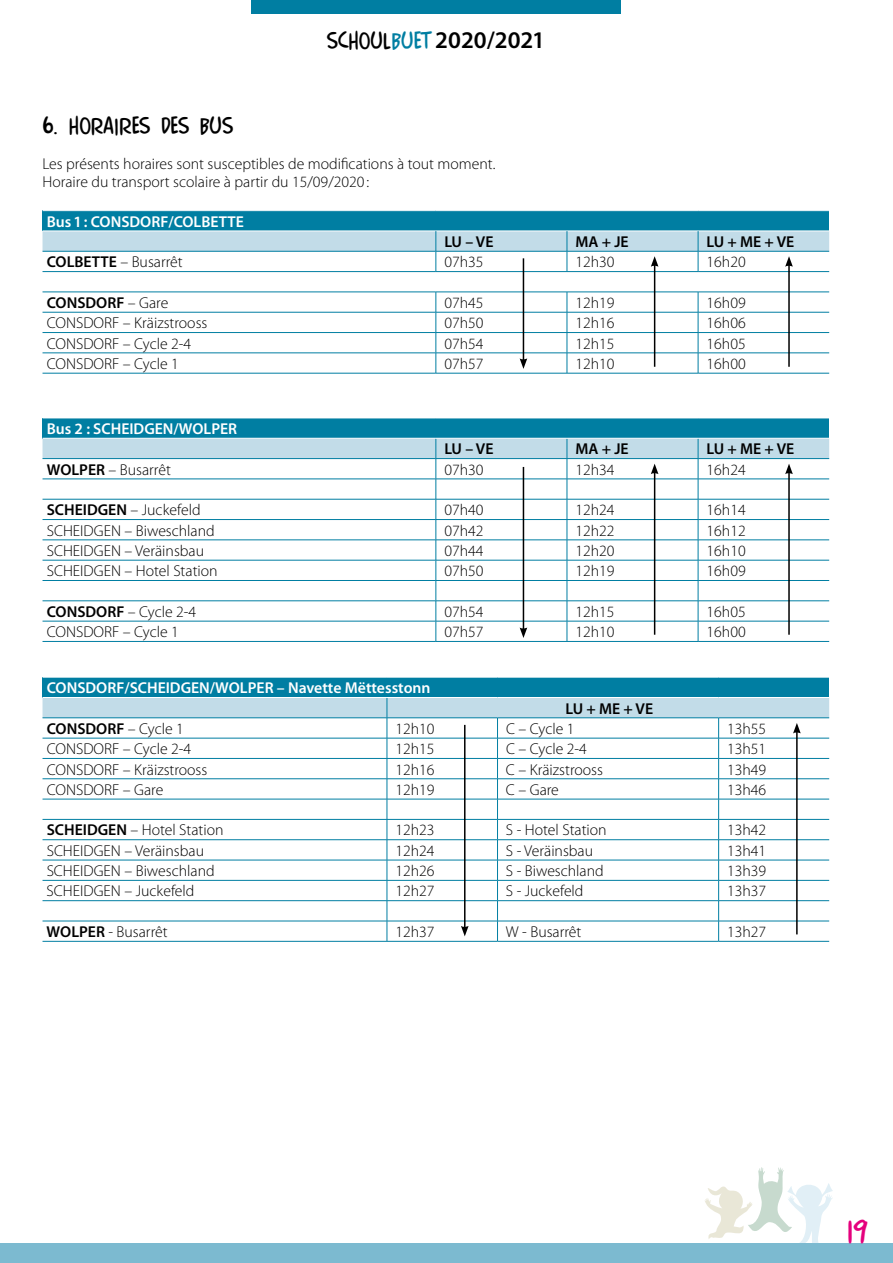
<style>
.page{position:relative;width:893px;height:1263px;background:#fff}
.page>*{position:absolute;margin:0;border:0;box-sizing:border-box;transform-origin:0 0}
.t1{font:28.95px "Comics";color:#e5007d}
.t2{font:600 24px "Myriad Pro";color:#000}
.t3{font:21px "Comics";color:#000}
.t4{font:300 15.75px/18px "Myriad Pro";color:#000}
.t5{font:600 15.75px "Myriad Pro";color:#fff}
.t6{font:600 15.75px "Myriad Pro";color:#000}
.s1{font-family:"Comics";font-weight:400;font-size:21px}
.s2{font-family:"Comics";font-weight:400;font-size:21px;color:#007ea2}
.s3{font-weight:600}
.s4{font-weight:300}
</style>
<div class="page">
<div style="left:251px;top:0;width:370px;height:14px;background:#007ea2"></div>
<div style="left:0;top:1243px;width:893px;height:20px;background:#7cbad0"></div>
<div style="left:43px;top:211px;width:786px;height:20px;background:#007ea2"></div>
<hr style="left:43px;top:271px;width:393px;height:1px;background:#007ea2">
<hr style="left:436px;top:271px;width:131px;height:1px;background:#007ea2">
<hr style="left:567px;top:271px;width:131px;height:1px;background:#007ea2">
<hr style="left:698px;top:271px;width:131px;height:1px;background:#007ea2">
<hr style="left:43px;top:292px;width:393px;height:1px;background:#007ea2">
<hr style="left:436px;top:292px;width:131px;height:1px;background:#007ea2">
<hr style="left:567px;top:292px;width:131px;height:1px;background:#007ea2">
<hr style="left:698px;top:292px;width:131px;height:1px;background:#007ea2">
<hr style="left:43px;top:312px;width:393px;height:1px;background:#007ea2">
<hr style="left:436px;top:312px;width:131px;height:1px;background:#007ea2">
<hr style="left:567px;top:312px;width:131px;height:1px;background:#007ea2">
<hr style="left:698px;top:312px;width:131px;height:1px;background:#007ea2">
<hr style="left:43px;top:332px;width:393px;height:1px;background:#007ea2">
<hr style="left:436px;top:332px;width:131px;height:1px;background:#007ea2">
<hr style="left:567px;top:332px;width:131px;height:1px;background:#007ea2">
<hr style="left:698px;top:332px;width:131px;height:1px;background:#007ea2">
<hr style="left:43px;top:353px;width:393px;height:1px;background:#007ea2">
<hr style="left:436px;top:353px;width:131px;height:1px;background:#007ea2">
<svg style="left:436px;top:292px;width:1px;height:81px"></svg>
<hr style="left:567px;top:353px;width:131px;height:1px;background:#007ea2">
<svg style="left:567px;top:292px;width:1px;height:81px"></svg>
<hr style="left:698px;top:353px;width:131px;height:1px;background:#007ea2">
<svg style="left:698px;top:292px;width:1px;height:81px"></svg>
<hr style="left:43px;top:373px;width:393px;height:1px;background:#007ea2">
<hr style="left:436px;top:373px;width:131px;height:1px;background:#007ea2">
<hr style="left:567px;top:373px;width:131px;height:1px;background:#007ea2">
<hr style="left:698px;top:373px;width:131px;height:1px;background:#007ea2">
<div style="left:43px;top:418px;width:786px;height:20px;background:#007ea2"></div>
<hr style="left:43px;top:641px;width:393px;height:1px;background:#007ea2">
<hr style="left:436px;top:641px;width:131px;height:1px;background:#007ea2">
<hr style="left:567px;top:641px;width:131px;height:1px;background:#007ea2">
<hr style="left:698px;top:641px;width:131px;height:1px;background:#007ea2">
<hr style="left:43px;top:418px;width:393px;height:1px;background:#fff">
<hr style="left:436px;top:418px;width:131px;height:1px;background:#fff">
<hr style="left:567px;top:418px;width:131px;height:1px;background:#fff">
<hr style="left:698px;top:418px;width:131px;height:1px;background:#fff">
<div style="left:43px;top:677px;width:786px;height:20px;background:#007ea2"></div>
<hr style="left:43px;top:941px;width:344px;height:1px;background:#007ea2">
<hr style="left:387px;top:941px;width:110px;height:1px;background:#007ea2">
<hr style="left:497px;top:941px;width:222px;height:1px;background:#007ea2">
<hr style="left:719px;top:941px;width:110px;height:1px;background:#007ea2">
<hr style="left:43px;top:677px;width:344px;height:1px;background:#fff">
<hr style="left:387px;top:677px;width:110px;height:1px;background:#fff">
<hr style="left:497px;top:677px;width:222px;height:1px;background:#fff">
<hr style="left:719px;top:677px;width:110px;height:1px;background:#fff">
<hr style="left:523px;top:258px;width:1px;height:103px;background:#000">
<svg style="left:520px;top:358px;width:7px;height:11px"></svg>
<hr style="left:654px;top:264px;width:1px;height:103px;background:#000">
<hr style="left:788px;top:264px;width:2px;height:103px;background:#000">
<svg style="left:43px;top:231px;width:786px;height:40px"></svg>
<svg style="left:43px;top:438px;width:786px;height:203px"></svg>
<svg style="left:43px;top:697px;width:786px;height:244px"></svg>
<svg style="left:705px;top:1167px;width:128px;height:76px"></svg>
<h2 class="t2" style="left:327px;top:27px;width:219px"><span class="s1">SCHOUL</span><span class="s2">BUET</span> 2020/2021</h2>
<h3 class="t3" style="left:43px;top:114px;width:193px">6. HORAIRES DES BUS</h3>
<p class="t4" style="left:43px;top:155px;width:454px">Les présents horaires sont susceptibles de modifications à tout moment.<br>Horaire du transport scolaire à partir du 15/09/2020 :</p>
<p class="t5" style="left:47px;top:213px;width:199px">Bus 1 : CONSDORF/COLBETTE</p>
<p class="t6" style="left:444px;top:233px;width:51px">LU – VE</p>
<p class="t6" style="left:575px;top:233px;width:55px">MA + JE</p>
<p class="t6" style="left:707px;top:233px;width:89px">LU + ME + VE</p>
<p class="t4" style="left:47px;top:253px;width:138px"><span class="s3">COLBETTE</span> – Busarrêt</p>
<p class="t4" style="left:444px;top:253px;width:41px">07h35</p>
<p class="t4" style="left:575px;top:253px;width:41px">12h30</p>
<p class="t4" style="left:707px;top:253px;width:41px">16h20</p>
<p class="t6" style="left:47px;top:294px;width:123px">CONSDORF <span class="s4">– Gare</span></p>
<p class="t4" style="left:444px;top:294px;width:41px">07h45</p>
<p class="t4" style="left:575px;top:294px;width:41px">12h19</p>
<p class="t4" style="left:707px;top:294px;width:41px">16h09</p>
<p class="t4" style="left:47px;top:314px;width:162px">CONSDORF – Kräizstrooss</p>
<p class="t4" style="left:444px;top:314px;width:41px">07h50</p>
<p class="t4" style="left:575px;top:314px;width:41px">12h16</p>
<p class="t4" style="left:707px;top:314px;width:41px">16h06</p>
<p class="t4" style="left:47px;top:335px;width:146px">CONSDORF – Cycle 2-4</p>
<p class="t4" style="left:444px;top:335px;width:41px">07h54</p>
<p class="t4" style="left:575px;top:335px;width:41px">12h15</p>
<p class="t4" style="left:707px;top:335px;width:41px">16h05</p>
<p class="t4" style="left:47px;top:355px;width:134px">CONSDORF – Cycle 1</p>
<p class="t4" style="left:444px;top:355px;width:41px">07h57</p>
<p class="t4" style="left:575px;top:355px;width:41px">12h10</p>
<p class="t4" style="left:707px;top:355px;width:41px">16h00</p>
<p class="t5" style="left:47px;top:420px;width:192px">Bus 2 : SCHEIDGEN/WOLPER</p>
<p class="t6" style="left:444px;top:440px;width:51px">LU – VE</p>
<p class="t6" style="left:575px;top:440px;width:55px">MA + JE</p>
<p class="t6" style="left:707px;top:440px;width:89px">LU + ME + VE</p>
<p class="t4" style="left:47px;top:461px;width:126px"><span class="s3">WOLPER</span> – Busarrêt</p>
<p class="t4" style="left:444px;top:461px;width:41px">07h30</p>
<p class="t4" style="left:575px;top:461px;width:41px">12h34</p>
<p class="t4" style="left:707px;top:461px;width:41px">16h24</p>
<p class="t4" style="left:47px;top:501px;width:155px"><span class="s3">SCHEIDGEN</span> – Juckefeld</p>
<p class="t4" style="left:444px;top:501px;width:41px">07h40</p>
<p class="t4" style="left:575px;top:501px;width:41px">12h24</p>
<p class="t4" style="left:707px;top:501px;width:41px">16h14</p>
<p class="t4" style="left:47px;top:522px;width:170px">SCHEIDGEN – Biweschland</p>
<p class="t4" style="left:444px;top:522px;width:41px">07h42</p>
<p class="t4" style="left:575px;top:522px;width:41px">12h22</p>
<p class="t4" style="left:707px;top:522px;width:41px">16h12</p>
<p class="t4" style="left:47px;top:542px;width:159px">SCHEIDGEN – Veräinsbau</p>
<p class="t4" style="left:444px;top:542px;width:41px">07h44</p>
<p class="t4" style="left:575px;top:542px;width:41px">12h20</p>
<p class="t4" style="left:707px;top:542px;width:41px">16h10</p>
<p class="t4" style="left:47px;top:562px;width:172px">SCHEIDGEN – Hotel Station</p>
<p class="t4" style="left:444px;top:562px;width:41px">07h50</p>
<p class="t4" style="left:575px;top:562px;width:41px">12h19</p>
<p class="t4" style="left:707px;top:562px;width:41px">16h09</p>
<p class="t4" style="left:47px;top:603px;width:151px"><span class="s3">CONSDORF</span> – Cycle 2-4</p>
<p class="t4" style="left:444px;top:603px;width:41px">07h54</p>
<p class="t4" style="left:575px;top:603px;width:41px">12h15</p>
<p class="t4" style="left:707px;top:603px;width:41px">16h05</p>
<p class="t4" style="left:47px;top:623px;width:134px">CONSDORF – Cycle 1</p>
<p class="t4" style="left:444px;top:623px;width:41px">07h57</p>
<p class="t4" style="left:575px;top:623px;width:41px">12h10</p>
<p class="t4" style="left:707px;top:623px;width:41px">16h00</p>
<p class="t5" style="left:47px;top:679px;width:385px">CONSDORF/SCHEIDGEN/WOLPER – Navette Mëttesstonn</p>
<p class="t6" style="left:565px;top:699px;width:89px">LU + ME + VE</p>
<p class="t6" style="left:47px;top:720px;width:139px">CONSDORF <span class="s4">– Cycle 1</span></p>
<p class="t4" style="left:395px;top:720px;width:41px">12h10</p>
<p class="t4" style="left:506px;top:720px;width:70px">C – Cycle 1</p>
<p class="t4" style="left:727px;top:720px;width:41px">13h55</p>
<p class="t4" style="left:47px;top:740px;width:146px">CONSDORF – Cycle 2-4</p>
<p class="t4" style="left:395px;top:740px;width:41px">12h15</p>
<p class="t4" style="left:506px;top:740px;width:82px">C – Cycle 2-4</p>
<p class="t4" style="left:727px;top:740px;width:41px">13h51</p>
<p class="t4" style="left:47px;top:760px;width:162px">CONSDORF – Kräizstrooss</p>
<p class="t4" style="left:395px;top:760px;width:41px">12h16</p>
<p class="t4" style="left:506px;top:760px;width:98px">C – Kräizstrooss</p>
<p class="t4" style="left:727px;top:760px;width:41px">13h49</p>
<p class="t4" style="left:47px;top:781px;width:118px">CONSDORF – Gare</p>
<p class="t4" style="left:395px;top:781px;width:41px">12h19</p>
<p class="t4" style="left:506px;top:781px;width:54px">C – Gare</p>
<p class="t4" style="left:727px;top:781px;width:41px">13h46</p>
<p class="t4" style="left:47px;top:821px;width:178px"><span class="s3">SCHEIDGEN</span> – Hotel Station</p>
<p class="t4" style="left:395px;top:821px;width:41px">12h23</p>
<p class="t4" style="left:506px;top:821px;width:102px">S - Hotel Station</p>
<p class="t4" style="left:727px;top:821px;width:41px">13h42</p>
<p class="t4" style="left:47px;top:842px;width:159px">SCHEIDGEN – Veräinsbau</p>
<p class="t4" style="left:395px;top:842px;width:41px">12h24</p>
<p class="t4" style="left:506px;top:842px;width:89px">S - Veräinsbau</p>
<p class="t4" style="left:727px;top:842px;width:41px">13h41</p>
<p class="t4" style="left:47px;top:862px;width:170px">SCHEIDGEN – Biweschland</p>
<p class="t4" style="left:395px;top:862px;width:41px">12h26</p>
<p class="t4" style="left:506px;top:862px;width:99px">S - Biweschland</p>
<p class="t4" style="left:727px;top:862px;width:41px">13h39</p>
<p class="t4" style="left:47px;top:882px;width:149px">SCHEIDGEN – Juckefeld</p>
<p class="t4" style="left:395px;top:882px;width:41px">12h27</p>
<p class="t4" style="left:506px;top:882px;width:79px">S - Juckefeld</p>
<p class="t4" style="left:727px;top:882px;width:41px">13h37</p>
<p class="t4" style="left:47px;top:923px;width:123px"><span class="s3">WOLPER</span> - Busarrêt</p>
<p class="t4" style="left:395px;top:923px;width:41px">12h37</p>
<p class="t4" style="left:506px;top:923px;width:77px">W - Busarrêt</p>
<p class="t4" style="left:727px;top:923px;width:41px">13h27</p>
<h1 class="t1" style="left:847px;top:1215px;width:22px">19</h1>
</div>
